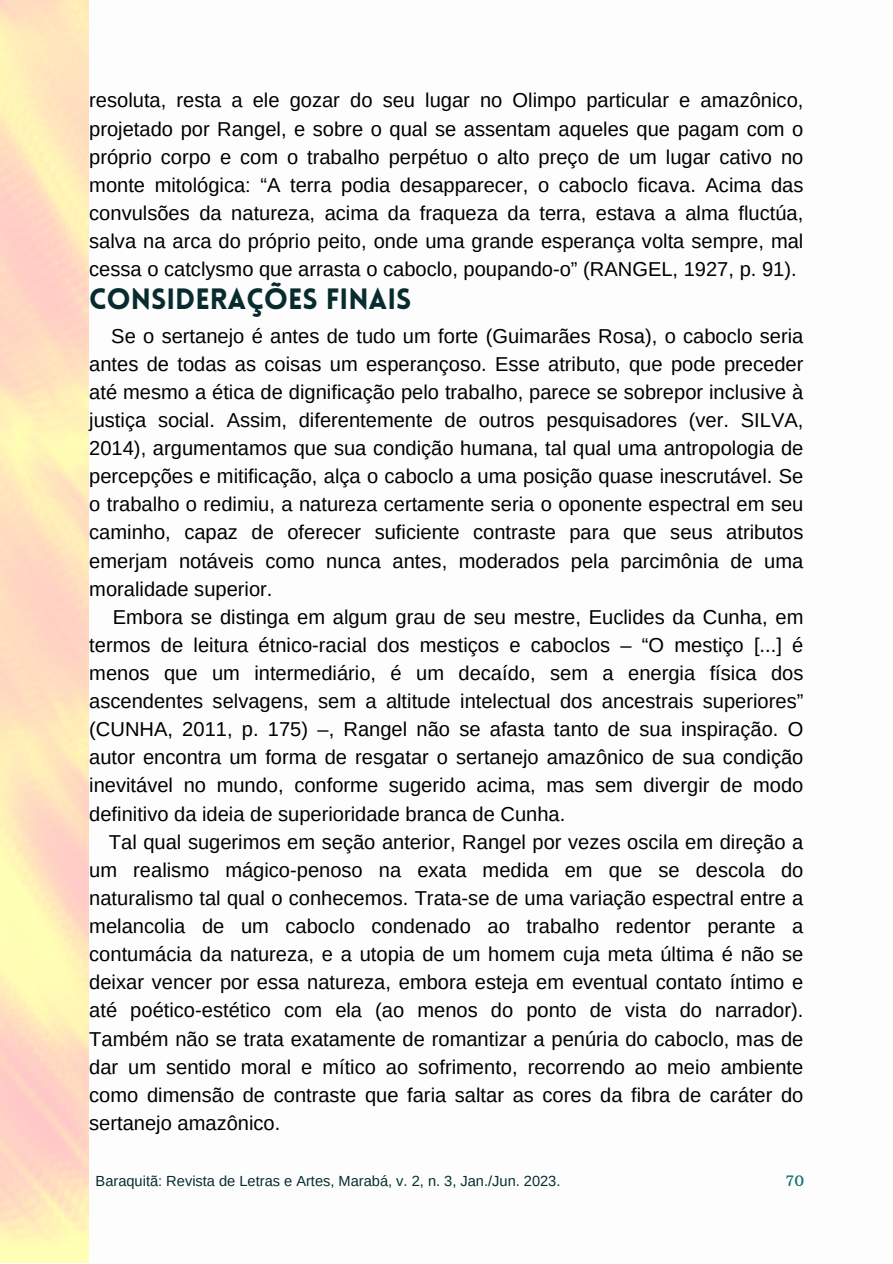
<style>
.page{position:relative;width:893px;height:1264px;background:#fff}
.page>*{position:absolute;margin:0;border:0;box-sizing:border-box;transform-origin:0 0}
.t1{font:900 28.8px "Lovelo";color:#082c2e}
.t2{font:20.1px/28px "Arimo";color:#000;text-align:justify}
.t3{font:14.55px "Arimo";color:#082c2e}
.t4{font:14.55px "Arbutus Slab";color:#0d6e71}
</style>
<div class="page">
<p class="t2" style="left:89px;top:86px;width:715px">resoluta, resta a ele gozar do seu lugar no Olimpo particular e amazônico, projetado por Rangel, e sobre o qual se assentam aqueles que pagam com o próprio corpo e com o trabalho perpétuo o alto preço de um lugar cativo no monte mitológica: “A terra podia desapparecer, o caboclo ficava. Acima das convulsões da natureza, acima da fraqueza da terra, estava a alma fluctúa, salva na arca do próprio peito, onde uma grande esperança volta sempre, mal cessa o catclysmo que arrasta o caboclo, poupando-o” (RANGEL, 1927, p. 91).</p>
<p class="t1" style="left:89px;top:288px;width:323px">CONSIDERAÇÕES FINAIS</p>
<p class="t2" style="left:89px;top:321px;width:715px;text-indent:22px">Se o sertanejo é antes de tudo um forte (Guimarães Rosa), o caboclo seria antes de todas as coisas um esperançoso. Esse atributo, que pode preceder até mesmo a ética de dignificação pelo trabalho, parece se sobrepor inclusive à justiça social. Assim, diferentemente de outros pesquisadores (ver. SILVA, 2014), argumentamos que sua condição humana, tal qual uma antropologia de percepções e mitificação, alça o caboclo a uma posição quase inescrutável. Se o trabalho o redimiu, a natureza certamente seria o oponente espectral em seu caminho, capaz de oferecer suficiente contraste para que seus atributos emerjam notáveis como nunca antes, moderados pela parcimônia de uma moralidade superior.</p>
<p class="t2" style="left:89px;top:602px;width:715px;text-indent:23px">Embora se distinga em algum grau de seu mestre, Euclides da Cunha, em termos de leitura étnico-racial dos mestiços e caboclos – “O mestiço [...] é menos que um intermediário, é um decaído, sem a energia física dos ascendentes selvagens, sem a altitude intelectual dos ancestrais superiores” (CUNHA, 2011, p. 175) –, Rangel não se afasta tanto de sua inspiração. O autor encontra um forma de resgatar o sertanejo amazônico de sua condição inevitável no mundo, conforme sugerido acima, mas sem divergir de modo definitivo da ideia de superioridade branca de Cunha.</p>
<p class="t2" style="left:89px;top:827px;width:715px;text-indent:20px">Tal qual sugerimos em seção anterior, Rangel por vezes oscila em direção a um realismo mágico-penoso na exata medida em que se descola do naturalismo tal qual o conhecemos. Trata-se de uma variação espectral entre a melancolia de um caboclo condenado ao trabalho redentor perante a contumácia da natureza, e a utopia de um homem cuja meta última é não se deixar vencer por essa natureza, embora esteja em eventual contato íntimo e até poético-estético com ela (ao menos do ponto de vista do narrador).<br>Também não se trata exatamente de romantizar a penúria do caboclo, mas de dar um sentido moral e mítico ao sofrimento, recorrendo ao meio ambiente como dimensão de contraste que faria saltar as cores da fibra de caráter do sertanejo amazônico.</p>
<p class="t3" style="left:96px;top:1173px;width:466px">Baraquitã: Revista de Letras e Artes, Marabá, v. 2, n. 3, Jan./Jun. 2023.</p>
<p class="t4" style="left:786px;top:1171px;width:20px">70</p>
</div>
